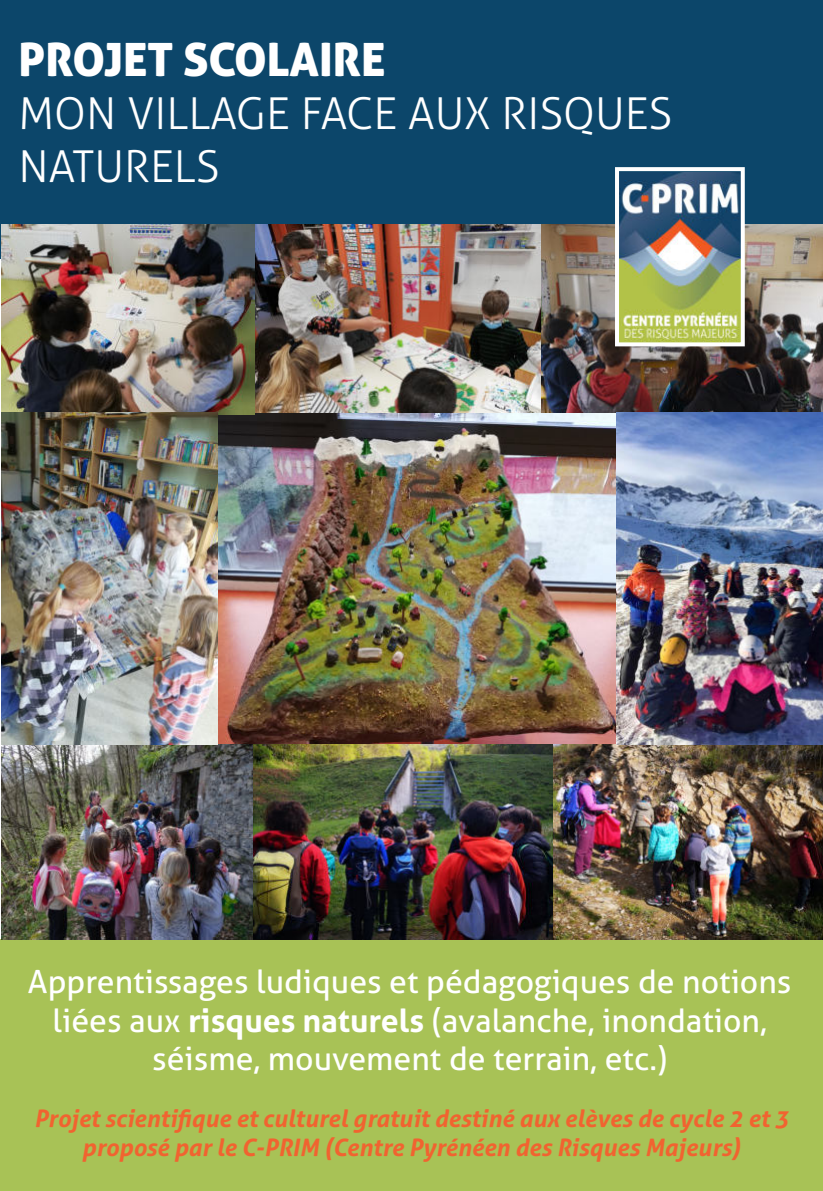
<style>
.page{position:relative;width:823px;height:1191px;background:#fff}
.page>*{position:absolute;margin:0;border:0;box-sizing:border-box;transform-origin:0 0}
.t1{font:46px "Aller Display";color:#fff}
.t2{font:300 44px/52.8px "Aller";color:#fff}
.t3{font:32px/38.4px "Aller";color:#fff;text-align:center}
.t4{font:italic 700 24px/28.8px "Aller";color:#f16330;text-align:center}
.s1{font-weight:700}
</style>
<div class="page">
<div style="left:0;top:0;width:822px;height:258px;background:#0c466a"></div>
<div style="left:0;top:939px;width:822px;height:252px;background:#a8c256"></div>
<img style="left:540px;top:224px;width:282px;height:188px">
<img style="left:552px;top:745px;width:270px;height:194px">
<img style="left:252px;top:745px;width:300px;height:194px">
<img style="left:254px;top:224px;width:286px;height:188px">
<img style="left:1px;top:745px;width:251px;height:194px">
<img style="left:1px;top:412px;width:821px;height:333px">
<img style="left:1px;top:224px;width:253px;height:190px">
<img style="left:619px;top:173px;width:120px;height:168px">
<div style="left:614px;top:167px;width:130px;height:179px;border:4px solid #fff"></div>
<h1 class="t1" style="left:18px;top:33px;width:368px">PROJET SCOLAIRE</h1>
<h2 class="t2" style="left:18px;top:89px;width:655px">MON VILLAGE FACE AUX RISQUES<br>NATURELS</h2>
<p class="t3" style="left:28px;top:965px;width:764px">Apprentissages ludiques et pédagogiques de notions liées aux <span class="s1">risques naturels</span> (avalanche, inondation, séisme, mouvement de terrain, etc.)</p>
<p class="t4" style="left:34px;top:1104px;width:756px">Projet scientifique et culturel gratuit destiné aux elèves de cycle 2 et 3 proposé par le C-PRIM (Centre Pyrénéen des Risques Majeurs)</p>
</div>
